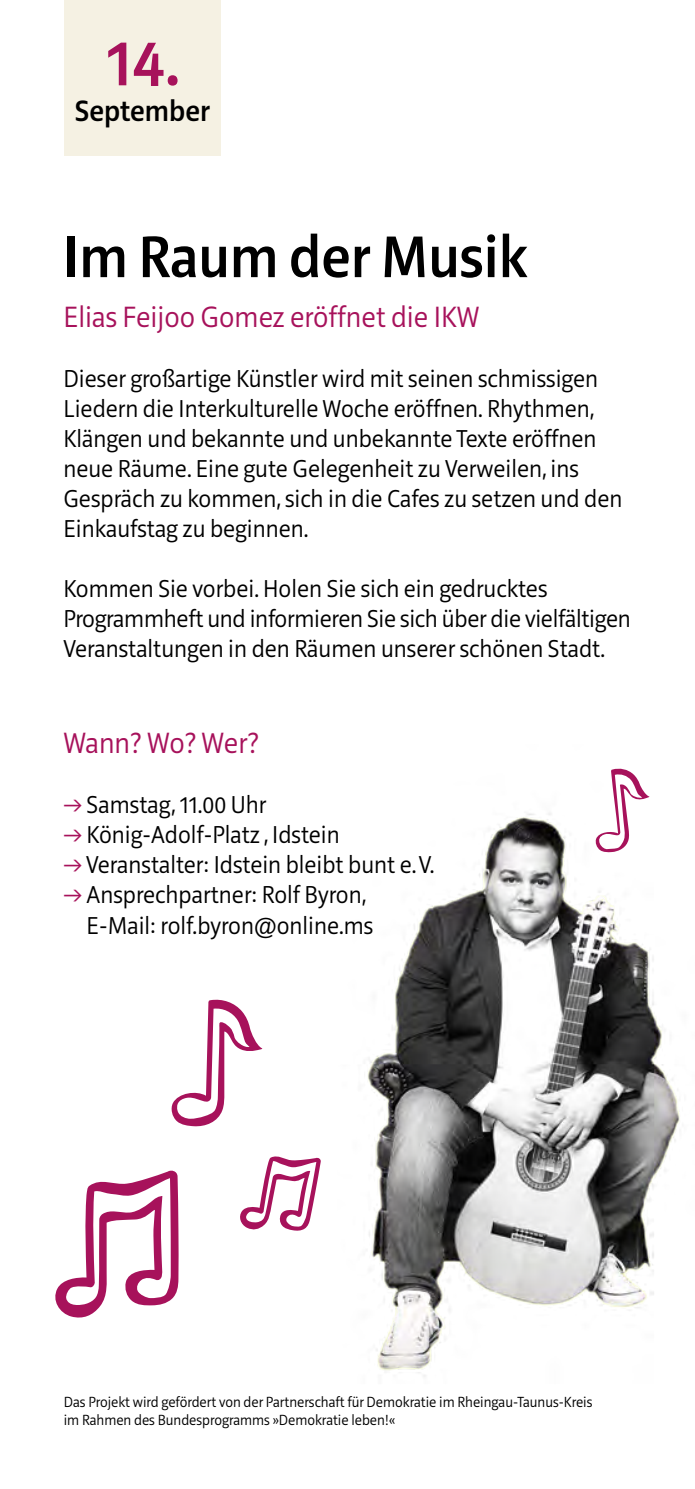
<style>
.page{position:relative;width:695px;height:1489px;background:#fff}
.page>*{position:absolute;margin:0;border:0;box-sizing:border-box;transform-origin:0 0}
.t1{font:500 67.5px "Riga";color:#a7125b}
.t2{font:500 60px "Riga";color:#000}
.t3{font:300 30px "Riga";color:#a7125b}
.t4{font:500 30px "Riga";color:#000}
.t5{font:300 25px/30px "Riga";color:#000}
.t6{font:300 15px/18px "Riga";color:#000}
.s1{color:#a7125b}
</style>
<div class="page">
<div style="left:64px;top:0;width:156px;height:156px;background:#f5f1e3"></div>
<img style="left:367px;top:813px;width:313px;height:564px">
<svg style="left:55px;top:1170px;width:123px;height:148px"></svg>
<svg style="left:240px;top:1156px;width:81px;height:74px"></svg>
<svg style="left:171px;top:999px;width:92px;height:127px"></svg>
<svg style="left:594px;top:768px;width:56px;height:84px"></svg>
<h1 class="t1" style="left:106px;top:26px;width:75px">14.</h1>
<p class="t4" style="left:75px;top:95px;width:136px">September</p>
<h2 class="t2" style="left:63px;top:224px;width:465px">Im Raum der Musik</h2>
<p class="t3" style="left:63px;top:301px;width:417px">Elias Feijoo Gomez eröffnet die IKW</p>
<p class="t5" style="left:63px;top:364px;width:560px">Dieser großartige Künstler wird mit seinen schmissigen Liedern die Interkulturelle Woche eröffnen. Rhythmen, Klängen und bekannte und unbekannte Texte eröffnen neue Räume. Eine gute Gelegenheit zu Verweilen, ins Gespräch zu kommen, sich in die Cafes zu setzen und den Einkaufstag zu beginnen.</p>
<p class="t5" style="left:63px;top:574px;width:568px">Kommen Sie vorbei. Holen Sie sich ein gedrucktes<br>Programmheft und informieren Sie sich über die vielfältigen<br>Veranstaltungen in den Räumen unserer schönen Stadt.</p>
<p class="t3" style="left:63px;top:727px;width:197px">Wann? Wo? Wer?</p>
<p class="t5" style="left:63px;top:790px;width:204px"><span class="s1">→</span> Samstag, 11.00 Uhr</p>
<p class="t5" style="left:63px;top:820px;width:278px"><span class="s1">→</span> König-Adolf-Platz , Idstein</p>
<p class="t5" style="left:63px;top:850px;width:372px"><span class="s1">→</span> Veranstalter: Idstein bleibt bunt e.V.</p>
<p class="t5" style="left:63px;top:880px;width:311px;text-align:right"><span class="s1">→</span> Ansprechpartner: Rolf Byron,<br>E-Mail: rolf.byron@online.ms</p>
<p class="t6" style="left:64px;top:1393px;width:530px">Das Projekt wird gefördert von der Partnerschaft für Demokratie im Rheingau-Taunus-Kreis im Rahmen des Bundesprogramms »Demokratie leben!«</p>
</div>
